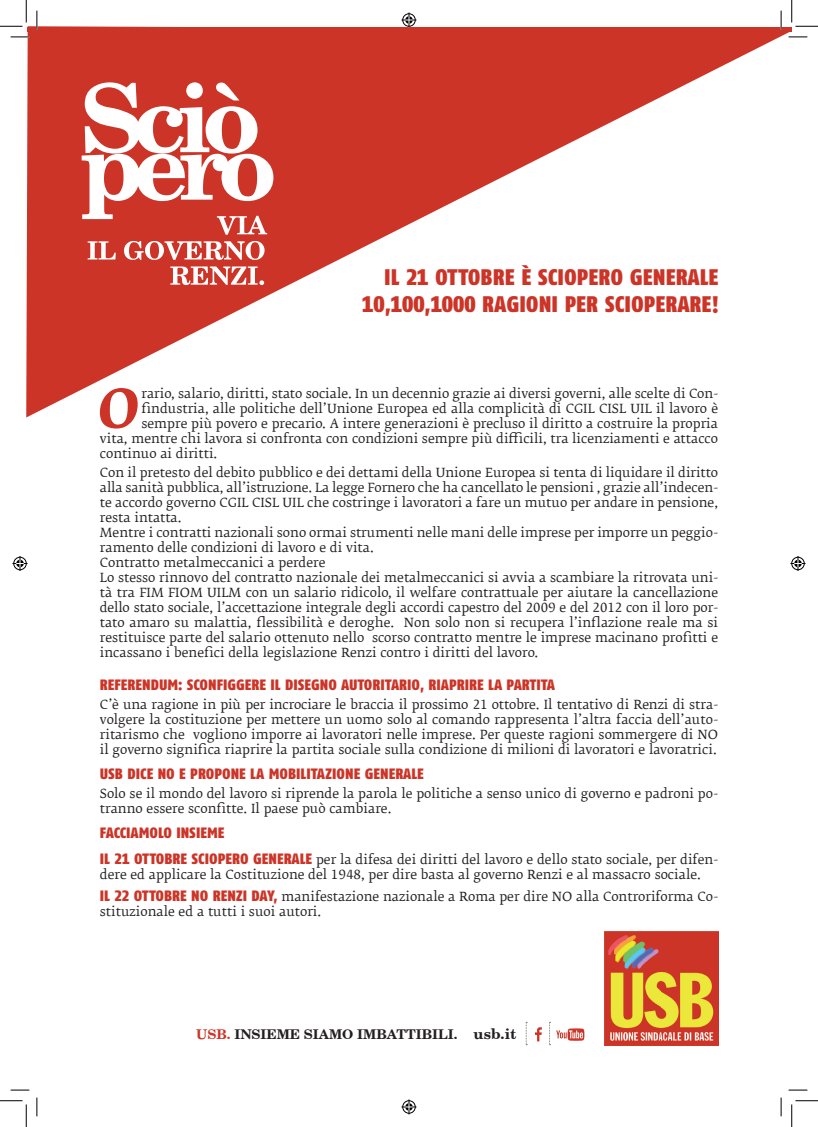
<style>
.page{position:relative;width:818px;height:1127px;background:#fff}
.page>*{position:absolute;margin:0;border:0;box-sizing:border-box;transform-origin:0 0}
.t1{font:italic 700 53.25px "Fedra Serif B";color:#cc3427}
.t2{font:22.5px "Fago Co Tf Black Caps";color:#cc3427}
.t3{font:15px "Fago Co Tf Black Caps";color:#cc3427}
.t4{font:700 13.38px "New Century Schlbk";color:#231f20}
.t5{font:12.5px/15px "Fedra Serif B Book TF";color:#231f20}
.s1{font-family:"Fago Co Tf Black Caps";font-size:15px;color:#cc3427}
.s2{color:#cc3427}
.s3{font-size:14.75px}
</style>
<div class="page">
<svg style="left:26px;top:26px;width:766px;height:391px"></svg>
<svg style="left:82px;top:82px;width:191px;height:203px"></svg>
<img style="left:604px;top:931px;width:114px;height:113px">
<hr style="left:27px;top:27px;width:764px;height:4px;background:#cc3427">
<img style="left:556px;top:1028px;width:29px;height:13px">
<img style="left:535px;top:1027px;width:7px;height:13px">
<svg style="left:549px;top:1021px;width:1px;height:23px"></svg>
<svg style="left:526px;top:1021px;width:1px;height:23px"></svg>
<svg style="left:11px;top:36px;width:18px;height:2px"></svg>
<svg style="left:788px;top:36px;width:19px;height:2px"></svg>
<svg style="left:11px;top:1089px;width:18px;height:1px"></svg>
<svg style="left:788px;top:1089px;width:19px;height:1px"></svg>
<svg style="left:36px;top:11px;width:2px;height:18px"></svg>
<svg style="left:36px;top:1097px;width:2px;height:18px"></svg>
<svg style="left:780px;top:11px;width:2px;height:18px"></svg>
<svg style="left:780px;top:1097px;width:2px;height:18px"></svg>
<svg style="left:0;top:0;width:27px;height:27px"></svg>
<svg style="left:0;top:1100px;width:27px;height:26px"></svg>
<svg style="left:791px;top:0;width:27px;height:27px"></svg>
<svg style="left:791px;top:1100px;width:27px;height:26px"></svg>
<svg style="left:401px;top:13px;width:15px;height:15px"></svg>
<svg style="left:401px;top:1099px;width:15px;height:15px"></svg>
<svg style="left:13px;top:556px;width:15px;height:15px"></svg>
<svg style="left:790px;top:556px;width:15px;height:15px"></svg>
<p class="t2" style="left:384px;top:263px;width:336px">IL 21 OTTOBRE È SCIOPERO GENERALE</p>
<p class="t2" style="left:362px;top:290px;width:358px">10,100,1000 RAGIONI PER SCIOPERARE!</p>
<p class="t1" style="left:98px;top:372px;width:43px">O</p>
<p class="t5" style="left:141px;top:386px;width:578px">rario, salario, diritti, stato sociale. In un decennio grazie ai diversi governi, alle scelte di Con-</p>
<p class="t5" style="left:141px;top:401px;width:578px">findustria, alle politiche dell’Unione Europea ed alla complicità di CGIL CISL UIL il lavoro è</p>
<p class="t5" style="left:141px;top:416px;width:578px">sempre più povero e precario. A intere generazioni è precluso il diritto a costruire la propria</p>
<p class="t5" style="left:100px;top:431px;width:620px">vita, mentre chi lavora si confronta con condizioni sempre più difficili, tra licenziamenti e attacco</p>
<p class="t5" style="left:100px;top:446px;width:119px">continuo ai diritti.</p>
<p class="t5" style="left:100px;top:464px;width:620px;text-align:justify">Con il pretesto del debito pubblico e dei dettami della Unione Europea si tenta di liquidare il diritto alla sanità pubblica, all’istruzione. La legge Fornero che ha cancellato le pensioni , grazie all’indecen&shy;te accordo governo CGIL CISL UIL che costringe i lavoratori a fare un mutuo per andare in pensione, resta intatta.</p>
<p class="t5" style="left:100px;top:524px;width:620px">Mentre i contratti nazionali sono ormai strumenti nelle mani delle imprese per imporre un peggio&shy;ramento delle condizioni di lavoro e di vita.</p>
<p class="t5" style="left:100px;top:554px;width:227px">Contratto metalmeccanici a perdere</p>
<p class="t5" style="left:100px;top:569px;width:620px;text-align:justify">Lo stesso rinnovo del contratto nazionale dei metalmeccanici si avvia a scambiare la ritrovata uni&shy;tà tra FIM FIOM UILM con un salario ridicolo, il welfare contrattuale per aiutare la cancellazione dello stato sociale, l’accettazione integrale degli accordi capestro del 2009 e del 2012 con il loro por&shy;tato amaro su malattia, flessibilità e deroghe. Non solo non si recupera l’inflazione reale ma si restituisce parte del salario ottenuto nello scorso contratto mentre le imprese macinano profitti e incassano i benefici della legislazione Renzi contro i diritti del lavoro.</p>
<p class="t3" style="left:100px;top:675px;width:457px">REFERENDUM: SCONFIGGERE IL DISEGNO AUTORITARIO, RIAPRIRE LA PARTITA</p>
<p class="t5" style="left:100px;top:696px;width:620px;text-align:justify">C’è una ragione in più per incrociare le braccia il prossimo 21 ottobre. Il tentativo di Renzi di stra&shy;volgere la costituzione per mettere un uomo solo al comando rappresenta l’altra faccia dell’auto&shy;ritarismo che vogliono imporre ai lavoratori nelle imprese. Per queste ragioni sommergere di NO il governo significa riaprire la partita sociale sulla condizione di milioni di lavoratori e lavoratrici.</p>
<p class="t3" style="left:100px;top:764px;width:325px">USB DICE NO E PROPONE LA MOBILITAZIONE GENERALE</p>
<p class="t5" style="left:100px;top:785px;width:620px">Solo se il mondo del lavoro si riprende la parola le politiche a senso unico di governo e padroni po&shy;tranno essere sconfitte. Il paese può cambiare.</p>
<p class="t3" style="left:100px;top:823px;width:126px">FACCIAMOLO INSIEME</p>
<p class="t5" style="left:100px;top:851px;width:620px"><span class="s1">IL 21 OTTOBRE SCIOPERO GENERALE</span> per la difesa dei diritti del lavoro e dello stato sociale, per difen&shy;dere ed applicare la Costituzione del 1948, per dire basta al governo Renzi e al massacro sociale.</p>
<p class="t5" style="left:100px;top:888px;width:620px"><span class="s1">IL 22 OTTOBRE NO RENZI DAY,</span> manifestazione nazionale a Roma per dire NO alla Controriforma Co&shy;stituzionale ed a tutti i suoi autori.</p>
<p class="t4" style="left:196px;top:1025px;width:322px"><span class="s2">USB.</span> INSIEME SIAMO IMBATTIBILI. <span class="s3">usb.it</span></p>
</div>
